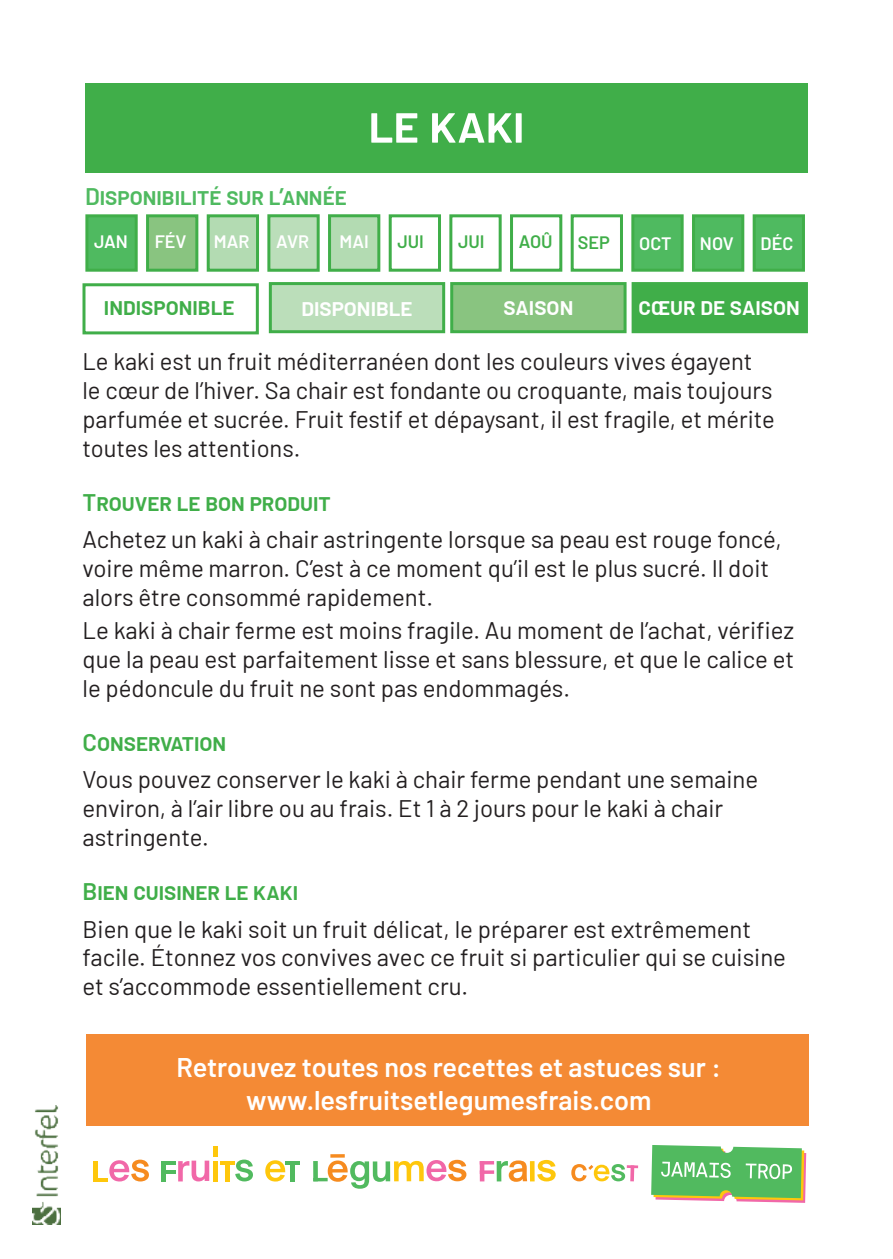
<style>
.page{position:relative;width:893px;height:1259px;background:#fff}
.page>*{position:absolute;margin:0;border:0;box-sizing:border-box;transform-origin:0 0}
.t1{font:600 51px "Barlow";color:#fff}
.t2{font:600 27px/33px "Barlow";color:#fff;text-align:center}
.t3{font:24px/28.8px "Barlow";color:#231f20}
.t4{font:600 24px "Barlow";color:#40ae49}
.t5{font:600 24px "Barlow";color:#fff}
.t6{font:600 24px "Barlow";color:#4fba60}
.t7{font:600 18px "Barlow";color:#fff}
.t8{font:600 18px "Barlow";color:#40ae49}
</style>
<div class="page">
<div style="left:86px;top:1034px;width:723px;height:92px;background:#f48a35"></div>
<div style="left:85px;top:83px;width:723px;height:89px;background:#40ae49"></div>
<div style="left:85px;top:214px;width:53px;height:58px;background:#4fba60;border:3px solid #40ae49"></div>
<div style="left:328px;top:214px;width:52px;height:58px;background:#b3dbb2;border:3px solid #40ae49"></div>
<div style="left:571px;top:214px;width:52px;height:58px;border:3px solid #40ae49"></div>
<div style="left:207px;top:214px;width:52px;height:58px;background:#b3dbb2;border:3px solid #40ae49"></div>
<div style="left:449px;top:214px;width:53px;height:58px;border:3px solid #40ae49"></div>
<div style="left:692px;top:214px;width:52px;height:58px;background:#4fba60;border:3px solid #40ae49"></div>
<div style="left:146px;top:214px;width:52px;height:58px;background:#89c480;border:3px solid #40ae49"></div>
<div style="left:389px;top:214px;width:52px;height:58px;border:3px solid #40ae49"></div>
<div style="left:631px;top:214px;width:53px;height:58px;background:#4fba60;border:3px solid #40ae49"></div>
<div style="left:267px;top:214px;width:53px;height:58px;background:#bbdeba;border:3px solid #40ae49"></div>
<div style="left:510px;top:214px;width:52px;height:58px;border:3px solid #40ae49"></div>
<div style="left:753px;top:214px;width:52px;height:58px;background:#4fba60;border:3px solid #40ae49"></div>
<img style="left:33px;top:1106px;width:28px;height:119px">
<hr style="left:213px;top:1146px;width:4px;height:11px;background:#fec70c">
<svg style="left:178px;top:1160px;width:31px;height:21px"></svg>
<svg style="left:235px;top:1159px;width:18px;height:22px"></svg>
<hr style="left:161px;top:1170px;width:15px;height:4px;background:#51ba5f">
<hr style="left:161px;top:1161px;width:15px;height:3px;background:#51ba5f">
<div style="left:161px;top:1161px;width:5px;height:20px;background:#51ba5f"></div>
<hr style="left:213px;top:1161px;width:4px;height:20px;background:#fec70c">
<div style="left:225px;top:1161px;width:5px;height:20px;background:#fec70c"></div>
<hr style="left:220px;top:1161px;width:15px;height:3px;background:#fec70c">
<svg style="left:109px;top:1159px;width:40px;height:22px"></svg>
<hr style="left:94px;top:1161px;width:4px;height:20px;background:#fec70c">
<hr style="left:94px;top:1178px;width:14px;height:3px;background:#fec70c">
<svg style="left:265px;top:1160px;width:21px;height:21px"></svg>
<div style="left:290px;top:1161px;width:5px;height:20px;background:#51ba5f"></div>
<hr style="left:285px;top:1161px;width:15px;height:3px;background:#51ba5f">
<svg style="left:313px;top:1154px;width:153px;height:34px"></svg>
<div style="left:313px;top:1161px;width:5px;height:20px;background:#51ba5f"></div>
<div style="left:530px;top:1161px;width:5px;height:20px;background:#fec70c"></div>
<svg style="left:484px;top:1160px;width:43px;height:21px"></svg>
<hr style="left:480px;top:1161px;width:4px;height:20px;background:#f168a8">
<svg style="left:537px;top:1159px;width:19px;height:22px"></svg>
<svg style="left:651px;top:1145px;width:155px;height:57px;background:#7ac074"></svg>
<svg style="left:571px;top:1164px;width:67px;height:17px"></svg>
<div style="left:269px;top:282px;width:176px;height:51px;background:#bbdeba;border:3px solid #40ae49"></div>
<div style="left:450px;top:282px;width:177px;height:51px;background:#89c480;border:3px solid #40ae49"></div>
<div style="left:632px;top:282px;width:176px;height:51px;background:#40ae49;border:3px solid #40ae49"></div>
<div style="left:82px;top:283px;width:177px;height:51px;border:3px solid #40ae49"></div>
<h1 class="t1" style="left:368px;top:87px;width:157px">le kaki</h1>
<p class="t6" style="left:85px;top:179px;width:263px">Disponibilité sur l’année</p>
<p class="t7" style="left:94px;top:235px;width:35px">JAN</p>
<p class="t7" style="left:155px;top:235px;width:33px">FÉV</p>
<p class="t7" style="left:214px;top:235px;width:37px">MAR</p>
<p class="t7" style="left:276px;top:235px;width:35px">AVR</p>
<p class="t7" style="left:339px;top:235px;width:31px">MAI</p>
<p class="t8" style="left:397px;top:235px;width:28px">JUI</p>
<p class="t8" style="left:458px;top:235px;width:28px">JUI</p>
<p class="t8" style="left:519px;top:235px;width:35px">AOÛ</p>
<p class="t8" style="left:578px;top:235px;width:34px">SEP</p>
<p class="t7" style="left:639px;top:237px;width:34px">OCT</p>
<p class="t7" style="left:700px;top:237px;width:35px">NOV</p>
<p class="t7" style="left:761px;top:237px;width:34px">DÉC</p>
<p class="t5" style="left:301px;top:290px;width:113px">disponible</p>
<p class="t5" style="left:503px;top:289px;width:71px">saison</p>
<p class="t5" style="left:639px;top:289px;width:163px">cŒur de saison</p>
<p class="t3" style="left:82px;top:350px;width:694px">Le kaki est un fruit méditerranéen dont les couleurs vives égayent le cœur de l’hiver. Sa chair est fondante ou croquante, mais toujours parfumée et sucrée. Fruit festif et dépaysant, il est fragile, et mérite toutes les attentions.</p>
<p class="t4" style="left:82px;top:485px;width:250px">Trouver le bon produit</p>
<p class="t3" style="left:82px;top:528px;width:701px">Achetez un kaki à chair astringente lorsque sa peau est rouge foncé, voire même marron. C’est à ce moment qu’il est le plus sucré. Il doit alors être consommé rapidement.</p>
<p class="t3" style="left:82px;top:614px;width:713px;text-align:justify">Le kaki à chair ferme est moins fragile. Au moment de l’achat, vérifiez que la peau est parfaitement lisse et sans blessure, et que le calice et le pédoncule du fruit ne sont pas endommagés.</p>
<p class="t4" style="left:82px;top:724px;width:145px">Conservation</p>
<p class="t3" style="left:82px;top:768px;width:677px">Vous pouvez conserver le kaki à chair ferme pendant une semaine environ, à l’air libre ou au frais. Et 1 à 2 jours pour le kaki à chair astringente.</p>
<p class="t4" style="left:82px;top:874px;width:217px">Bien cuisiner le kaki</p>
<p class="t3" style="left:82px;top:917px;width:705px">Bien que le kaki soit un fruit délicat, le préparer est extrêmement facile. Étonnez vos convives avec ce fruit si particulier qui se cuisine et s’accommode essentiellement cru.</p>
<p class="t4" style="left:104px;top:289px;width:132px">indisponible</p>
<p class="t2" style="left:176px;top:1053px;width:546px">Retrouvez toutes nos recettes et astuces sur : www.lesfruitsetlegumesfrais.com</p>
</div>
